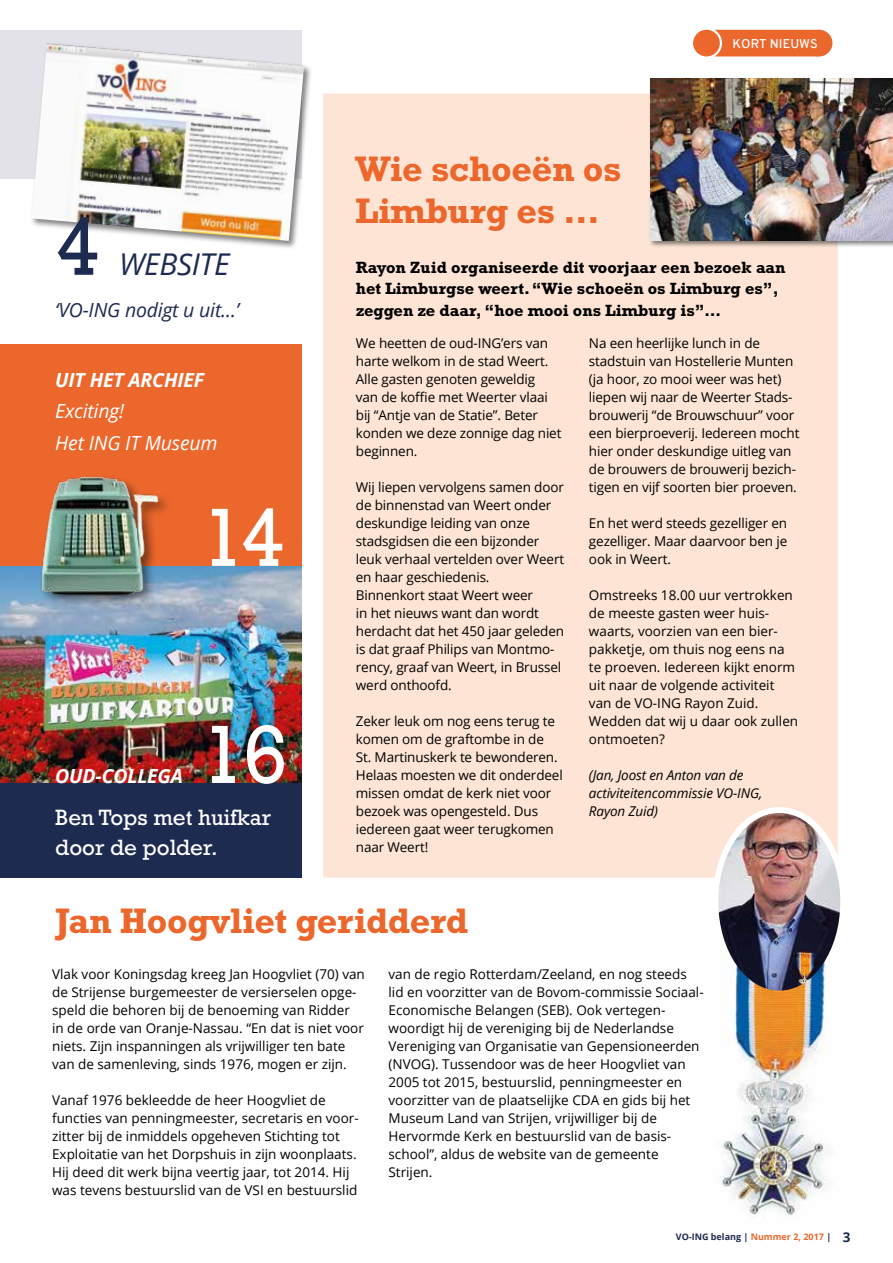
<style>
.page{position:relative;width:893px;height:1263px;background:#fff}
.page>*{position:absolute;margin:0;border:0;box-sizing:border-box;transform-origin:0 0}
.t1{font:84px "Rockwell";color:#fff}
.t2{font:84px "Rockwell";color:#1e2b51}
.t3{font:700 36px/42px "Rockwell";letter-spacing:-.01em;color:#ec672c}
.t4{font:italic 30px "Open Sans";letter-spacing:-.01em;color:#1e2b51}
.t5{font:22.5px/30px "Rockwell";color:#fff}
.t6{font:italic 700 19.5px "Open Sans";letter-spacing:-.01em;color:#fff}
.t7{font:italic 19.5px/31.5px "Open Sans";letter-spacing:-.01em;color:#fff}
.t8{font:italic 19.5px "Open Sans";letter-spacing:-.01em;color:#1e2b51}
.t9{font:700 16.5px/21px "Rockwell";color:#000}
.t10{font:13.5px/18px "Open Sans";color:#000}
.t11{font:italic 13.5px/18px "Open Sans";letter-spacing:-.01em;color:#000}
.t12{font:12.75px "Overpass";letter-spacing:.005em;color:#fff}
.t13{font:700 9px "Open Sans";color:#1e2b51}
.s1{color:#ec672c}
.s2{font-size:13.5px}
</style>
<div class="page">
<img style="left:0;top:566px;width:302px;height:217px">
<div style="left:0;top:30px;width:302px;height:149px;background:#e3e2e9"></div>
<div style="left:806px;top:30px;width:26px;height:26px;background:#ec672c;border-radius:50%"></div>
<div style="left:714px;top:30px;width:101px;height:26px;background:#ec672c"></div>
<div style="left:693px;top:30px;width:27px;height:26px;background:#ec672c;border-radius:50%"></div>
<div style="left:0;top:344px;width:302px;height:222px;background:#ec672c"></div>
<div style="left:0;top:783px;width:302px;height:95px;background:#1e2b51"></div>
<div style="left:323px;top:94px;width:515px;height:784px;background:#fde4d4"></div>
<img style="left:718px;top:813px;width:120px;height:112px">
<div style="left:712px;top:807px;width:134px;height:190px;border:12px solid #fff;border-radius:50%"></div>
<img style="left:714px;top:925px;width:130px;height:293px">
<div style="left:30px;top:42px;width:283px;height:208px;background:#000;opacity:.5"></div>
<img style="left:32px;top:43px;width:272px;height:198px">
<div style="left:648px;top:77px;width:245px;height:171px;background:#000;opacity:.5"></div>
<img style="left:650px;top:79px;width:243px;height:162px">
<div style="left:39px;top:474px;width:133px;height:135px;background:#000;opacity:.5"></div>
<img style="left:36px;top:474px;width:124px;height:127px">
<p class="t12" style="left:732px;top:36px;width:87px">KORT NIEUWS</p>
<h2 class="t3" style="left:355px;top:147px;width:268px">Wie schoeën os<br>Limburg es …</h2>
<h1 class="t2" style="left:55px;top:198px;width:47px">4</h1>
<h3 class="t4" style="left:119px;top:243px;width:112px">WEBSITE</h3>
<p class="t9" style="left:356px;top:257px;width:431px">Rayon Zuid organiseerde dit voorjaar een bezoek aan het Limburgse weert. “Wie schoeën os Limburg es”, zeggen ze daar, “hoe mooi ons Limburg is”…</p>
<h3 class="t8" style="left:55px;top:296px;width:185px">‘VO-ING nodigt u uit…’</h3>
<h3 class="t6" style="left:55px;top:366px;width:150px">UIT HET ARCHIEF</h3>
<h3 class="t7" style="left:55px;top:395px;width:164px">Exciting!<br>Het ING IT Museum</h3>
<h1 class="t1" style="left:200px;top:489px;width:88px">14</h1>
<h3 class="t6" style="left:55px;top:762px;width:129px">OUD-COLLEGA</h3>
<h1 class="t1" style="left:200px;top:706px;width:90px">16</h1>
<h3 class="t5" style="left:55px;top:802px;width:217px">Ben Tops met huifkar door de polder.</h3>
<p class="t10" style="left:356px;top:334px;width:207px">We heetten de oud-ING’ers van harte welkom in de stad Weert.<br>Alle gasten genoten geweldig<br>van de koffie met Weerter vlaai bij “Antje van de Statie”. Beter konden we deze zonnige dag niet beginnen.</p>
<p class="t10" style="left:356px;top:478px;width:210px">Wij liepen vervolgens samen door de binnenstad van Weert onder deskundige leiding van onze stadsgidsen die een bijzonder leuk verhaal vertelden over Weert en haar geschiedenis.<br>Binnenkort staat Weert weer<br>in het nieuws want dan wordt herdacht dat het 450 jaar geleden is dat graaf Philips van Montmo&shy;rency, graaf van Weert, in Brussel werd onthoofd.</p>
<p class="t10" style="left:356px;top:712px;width:208px">Zeker leuk om nog eens terug te komen om de graftombe in de<br>St. Martinuskerk te bewonderen.<br>Helaas moesten we dit onderdeel missen omdat de kerk niet voor bezoek was opengesteld. Dus iedereen gaat weer terugkomen naar Weert!</p>
<h2 class="t3" style="left:55px;top:899px;width:415px">Jan Hoogvliet geridderd</h2>
<p class="t10" style="left:589px;top:334px;width:212px">Na een heerlijke lunch in de stadstuin van Hostellerie Munten (ja hoor, zo mooi weer was het) liepen wij naar de Weerter Stads&shy;brouwerij “de Brouwschuur” voor een bierproeverij. Iedereen mocht hier onder deskundige uitleg van de brouwers de brouwerij bezich&shy;tigen en vijf soorten bier proeven.</p>
<p class="t10" style="left:589px;top:514px;width:200px;text-align:justify">En het werd steeds gezelliger en gezelliger. Maar daarvoor ben je ook in Weert.</p>
<p class="t10" style="left:589px;top:586px;width:211px">Omstreeks 18.00 uur vertrokken de meeste gasten weer huis&shy;waarts, voorzien van een bier&shy;pakketje, om thuis nog eens na te proeven. Iedereen kijkt enorm uit naar de volgende activiteit van de VO-ING Rayon Zuid.<br>Wedden dat wij u daar ook zullen ontmoeten?</p>
<p class="t11" style="left:589px;top:766px;width:175px">(Jan, Joost en Anton van de activiteitencommissie VO-ING,<br>Rayon Zuid)</p>
<p class="t10" style="left:52px;top:964px;width:314px">Vlak voor Koningsdag kreeg Jan Hoogvliet (70) van de Strijense burgemeester de versierselen opge&shy;speld die behoren bij de benoeming van Ridder in de orde van Oranje-Nassau. “En dat is niet voor niets. Zijn inspanningen als vrijwilliger ten bate van de samenleving, sinds 1976, mogen er zijn.</p>
<p class="t10" style="left:52px;top:1090px;width:308px">Vanaf 1976 bekleedde de heer Hoogvliet de functies van penningmeester, secretaris en voor&shy;zitter bij de inmiddels opgeheven Stichting tot Exploitatie van het Dorpshuis in zijn woonplaats.<br>Hij deed dit werk bijna veertig jaar, tot 2014. Hij was tevens bestuurslid van de VSI en bestuurslid</p>
<p class="t10" style="left:389px;top:964px;width:317px">van de regio Rotterdam/Zeeland, en nog steeds lid en voorzitter van de Bovom-commissie Sociaal-Economische Belangen (SEB). Ook vertegen&shy;woordigt hij de vereniging bij de Nederlandse Vereniging van Organisatie van Gepensioneerden (NVOG). Tussendoor was de heer Hoogvliet van 2005 tot 2015, bestuurslid, penningmeester en voorzitter van de plaatselijke CDA en gids bij het Museum Land van Strijen, vrijwilliger bij de Hervormde Kerk en bestuurslid van de basis&shy;school”, aldus de website van de gemeente Strijen.</p>
<p class="t13" style="left:676px;top:1231px;width:176px">VO-ING belang | <span class="s1">Nummer 2, 2017</span> | <span class="s2">3</span></p>
</div>
